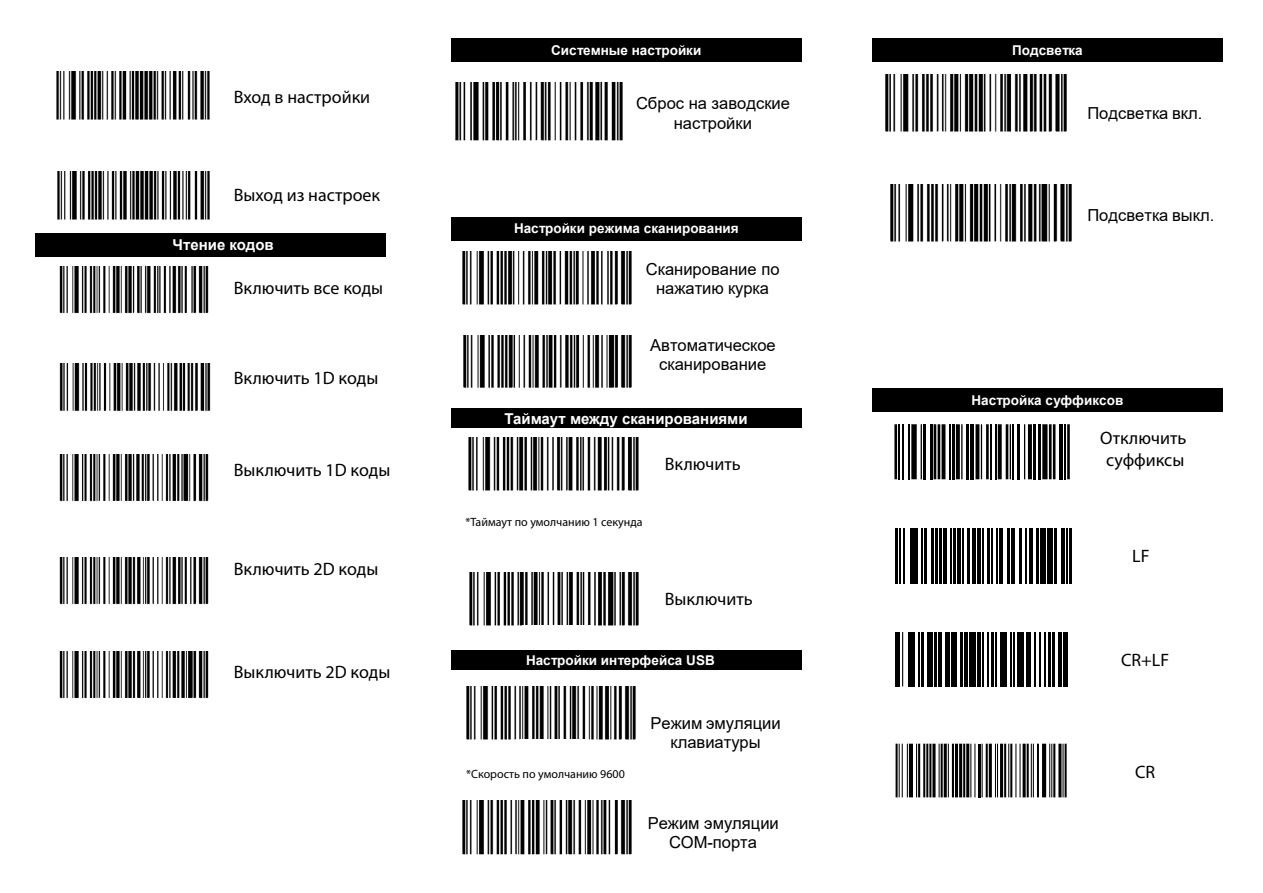
<style>
.page{position:relative;width:1263px;height:893px;background:#fff}
.page>*{position:absolute;margin:0;border:0;box-sizing:border-box;transform-origin:0 0}
.t1{font:18px/21.6px "Myriad Pro";color:#000;text-align:center}
.t2{font:16.5px/18.9px "Arial";color:#000;text-align:center}
.t3{font:700 15px "Arial";color:#fff}
.t4{font:700 13.5px "Arial";color:#fff}
.t5{font:12px "Myriad Pro";color:#000}
</style>
<div class="page">
<div style="left:451px;top:38px;width:351px;height:24px;background:#000"></div>
<div style="left:451px;top:217px;width:351px;height:24px;background:#000"></div>
<div style="left:451px;top:408px;width:351px;height:20px;background:#000"></div>
<div style="left:872px;top:38px;width:351px;height:24px;background:#000"></div>
<div style="left:872px;top:388px;width:351px;height:24px;background:#000"></div>
<img style="left:455px;top:83px;width:168px;height:58px">
<img style="left:463px;top:335px;width:169px;height:53px">
<div style="left:451px;top:650px;width:351px;height:20px;background:#000"></div>
<img style="left:462px;top:801px;width:170px;height:54px">
<img style="left:885px;top:75px;width:182px;height:57px">
<img style="left:462px;top:251px;width:170px;height:54px">
<div style="left:35px;top:233px;width:351px;height:24px;background:#000"></div>
<img style="left:57px;top:172px;width:153px;height:48px">
<img style="left:56px;top:71px;width:154px;height:49px">
<img style="left:468px;top:437px;width:171px;height:54px">
<img style="left:469px;top:572px;width:170px;height:54px">
<img style="left:466px;top:687px;width:170px;height:53px">
<div style="left:520px;top:739px;width:68px;height:13px;background:#fff"></div>
<img style="left:890px;top:184px;width:182px;height:58px">
<hr style="left:1059px;top:424px;width:4px;height:55px;background:#000">
<hr style="left:1017px;top:424px;width:3px;height:55px;background:#000">
<svg style="left:894px;top:424px;width:3px;height:55px"></svg>
<svg style="left:1067px;top:424px;width:3px;height:55px"></svg>
<hr style="left:1033px;top:424px;width:3px;height:55px;background:#000">
<hr style="left:1038px;top:424px;width:3px;height:55px;background:#000">
<hr style="left:923px;top:424px;width:3px;height:55px;background:#000">
<hr style="left:930px;top:424px;width:2px;height:55px;background:#000">
<svg style="left:1042px;top:424px;width:13px;height:55px"></svg>
<hr style="left:1064px;top:424px;width:2px;height:55px;background:#000">
<svg style="left:1024px;top:424px;width:8px;height:55px"></svg>
<svg style="left:911px;top:424px;width:11px;height:55px"></svg>
<hr style="left:909px;top:424px;width:1px;height:55px;background:#000">
<hr style="left:902px;top:424px;width:1px;height:55px;background:#000">
<hr style="left:898px;top:424px;width:2px;height:55px;background:#000">
<svg style="left:933px;top:424px;width:81px;height:56px"></svg>
<svg style="left:895px;top:528px;width:176px;height:56px"></svg>
<svg style="left:895px;top:632px;width:173px;height:55px"></svg>
<svg style="left:895px;top:744px;width:172px;height:54px"></svg>
<img style="left:59px;top:266px;width:150px;height:48px">
<img style="left:59px;top:364px;width:152px;height:47px">
<img style="left:59px;top:455px;width:150px;height:47px">
<img style="left:59px;top:557px;width:150px;height:48px">
<img style="left:59px;top:651px;width:150px;height:48px">
<div style="left:100px;top:501px;width:89px;height:13px;background:#fff"></div>
<div style="left:94px;top:698px;width:90px;height:13px;background:#fff"></div>
<div style="left:522px;top:625px;width:69px;height:13px;background:#fff"></div>
<p class="t1" style="left:234px;top:86px;width:138px">Вход в настройки</p>
<p class="t1" style="left:234px;top:184px;width:148px">Выход из настроек</p>
<p class="t3" style="left:172px;top:234px;width:103px">Чтение кодов</p>
<p class="t1" style="left:234px;top:276px;width:151px">Включить все коды</p>
<p class="t1" style="left:234px;top:367px;width:146px">Включить 1D коды</p>
<p class="t1" style="left:234px;top:459px;width:158px">Выключить 1D коды</p>
<p class="t1" style="left:234px;top:558px;width:146px">Включить 2D коды</p>
<p class="t1" style="left:234px;top:661px;width:158px">Выключить 2D коды</p>
<p class="t4" style="left:551px;top:40px;width:152px">Системные настройки</p>
<p class="t2" style="left:636px;top:94px;width:155px">Сброс на заводские настройки</p>
<p class="t4" style="left:514px;top:219px;width:226px">Настройки режима сканирования</p>
<p class="t2" style="left:646px;top:260px;width:135px">Сканирование по нажатию курка</p>
<p class="t2" style="left:650px;top:335px;width:127px">Автоматическое сканирование</p>
<p class="t3" style="left:504px;top:408px;width:245px">Таймаут между сканированиями</p>
<p class="t1" style="left:665px;top:453px;width:77px">Включить</p>
<p class="t5" style="left:466px;top:515px;width:178px">*Таймаут по умолчанию 1 секунда</p>
<p class="t1" style="left:665px;top:587px;width:89px">Выключить</p>
<p class="t4" style="left:526px;top:650px;width:190px">Настройки интерфейса USB</p>
<p class="t5" style="left:466px;top:766px;width:160px">*Скорость по умолчанию 9600</p>
<p class="t2" style="left:650px;top:714px;width:132px">Режим эмуляции клавиатуры</p>
<p class="t2" style="left:648px;top:814px;width:133px">Режим эмуляции<br>COM-порта</p>
<p class="t4" style="left:1012px;top:40px;width:72px">Подсветка</p>
<p class="t2" style="left:1087px;top:104px;width:117px">Подсветка вкл.</p>
<p class="t2" style="left:1087px;top:206px;width:128px">Подсветка выкл.</p>
<p class="t4" style="left:971px;top:390px;width:153px">Настройка суффиксов</p>
<p class="t1" style="left:1100px;top:427px;width:88px">Отключить суффиксы</p>
<p class="t1" style="left:1132px;top:545px;width:19px">LF</p>
<p class="t1" style="left:1121px;top:649px;width:50px">CR+LF</p>
<p class="t1" style="left:1135px;top:761px;width:22px">CR</p>
</div>
